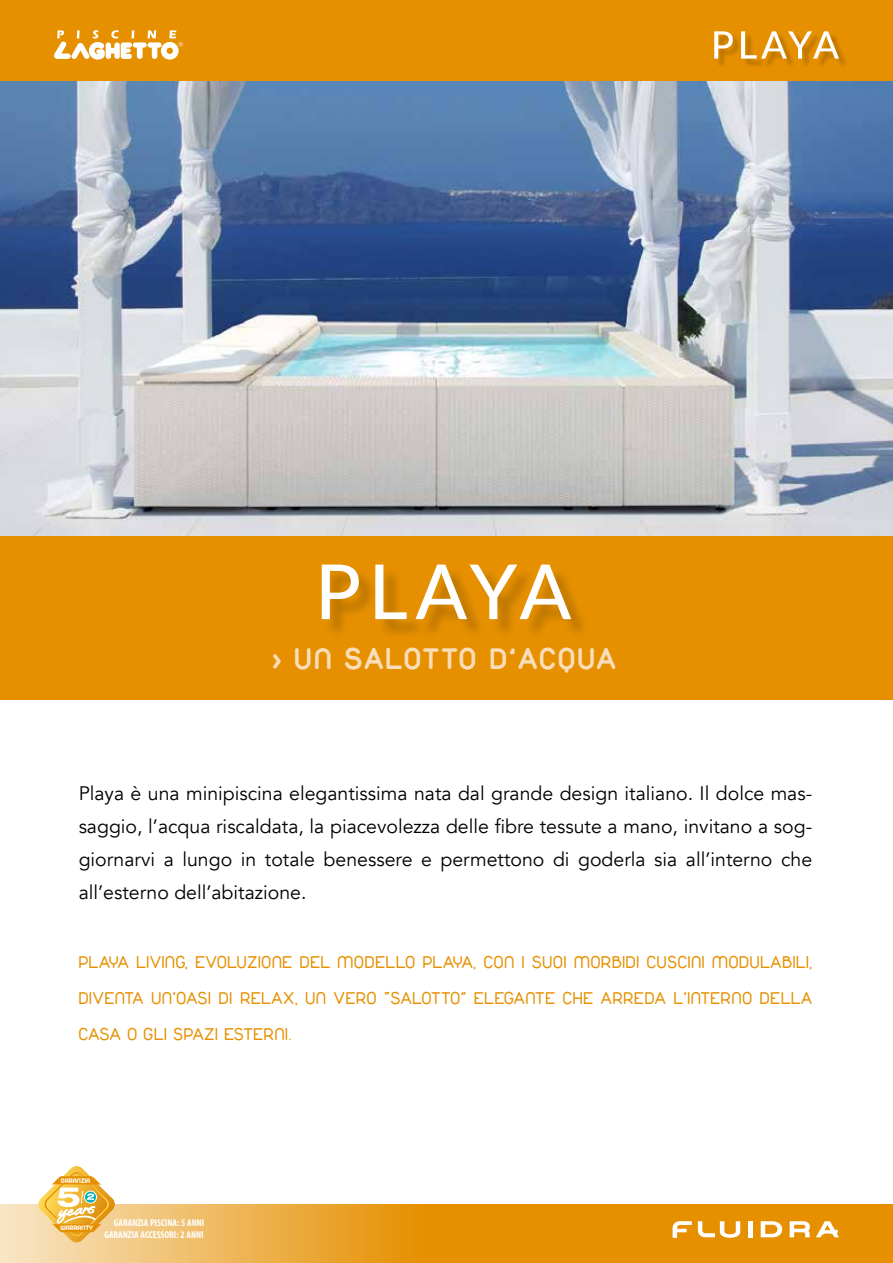
<style>
.page{position:relative;width:893px;height:1263px;background:#fff}
.page>*{position:absolute;margin:0;border:0;box-sizing:border-box;transform-origin:0 0}
.t1{font:31.5px "Duepuntozerobold";letter-spacing:.075em;color:#fadeba}
.t2{font:19.5px/33px "Avenir";color:#000;text-align:justify}
.t3{font:18px/36px "Duepuntozero";letter-spacing:.05em;color:#e69000;text-align:justify}
.t4{font:700 condensed 9.9px/11.1px "Myriad Pro";color:#fff;text-align:right}
.t5{font:7.2px "Arista 2.0";color:#fff}
</style>
<div class="page">
<div style="left:0;top:74px;width:893px;height:625px;background:#e69000"></div>
<img style="left:0;top:81px;width:893px;height:454px">
<svg style="left:0;top:1204px;width:893px;height:59px;background:#e9a22a"></svg>
<svg style="left:673px;top:1221px;width:19px;height:17px"></svg>
<div style="left:748px;top:1221px;width:5px;height:16px;background:#fff"></div>
<svg style="left:761px;top:1221px;width:21px;height:16px"></svg>
<svg style="left:790px;top:1221px;width:20px;height:16px"></svg>
<svg style="left:698px;top:1221px;width:42px;height:17px"></svg>
<svg style="left:816px;top:1221px;width:23px;height:16px"></svg>
<svg style="left:37px;top:1166px;width:79px;height:77px"></svg>
<div style="left:0;top:0;width:893px;height:81px;background:#e69000"></div>
<svg style="left:54px;top:30px;width:129px;height:30px"></svg>
<div style="left:716px;top:33px;width:132px;height:35px;background:#000;opacity:.2"></div>
<svg style="left:714px;top:31px;width:19px;height:28px"></svg>
<svg style="left:741px;top:31px;width:98px;height:28px"></svg>
<div style="left:324px;top:567px;width:266px;height:72px;background:#000;opacity:.2"></div>
<svg style="left:322px;top:564px;width:37px;height:55px"></svg>
<svg style="left:375px;top:564px;width:32px;height:55px"></svg>
<svg style="left:415px;top:564px;width:156px;height:55px"></svg>
<h1 class="t1" style="left:272px;top:648px;width:345px">&gt; UN SALOTTO D’ACQUA</h1>
<p class="t2" style="left:79px;top:777px;width:735px">Playa è una minipiscina elegantissima nata dal grande design italiano. Il dolce mas&shy;saggio, l’acqua riscaldata, la piacevolezza delle fibre tessute a mano, invitano a sog&shy;giornarvi a lungo in totale benessere e permettono di goderla sia all’interno che all’esterno dell’abitazione.</p>
<p class="t3" style="left:79px;top:945px;width:735px">PLAYA LIVING, EVOLUZIONE DEL MODELLO PLAYA, CON I SUOI MORBIDI CUSCINI MODULABILI, DIVENTA UN’OASI DI RELAX, UN VERO “SALOTTO” ELEGANTE CHE ARREDA L’INTERNO DELLA CASA O GLI SPAZI ESTERNI.</p>
<p class="t5" style="left:61px;top:1176px;width:31px">GARANZIA</p>
<p class="t5" style="left:60px;top:1224px;width:34px">WARRANTY</p>
<p class="t4" style="left:104px;top:1218px;width:102px">GARANZIA PISCINA: 5 ANNI<br>GARANZIA ACCESSORI: 2 ANNI</p>
</div>
